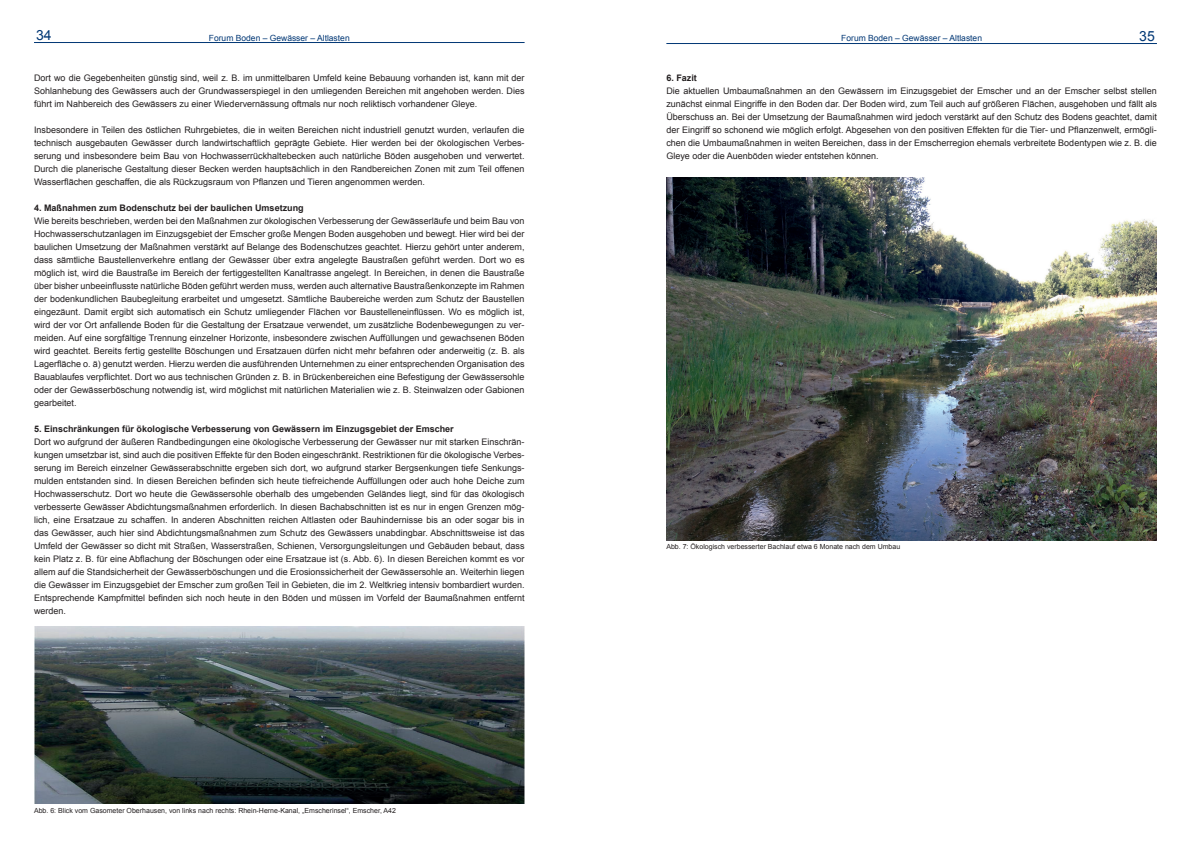
<style>
.page{position:relative;width:1191px;height:842px;background:#fff}
.page>*{position:absolute;margin:0;border:0;box-sizing:border-box;transform-origin:0 0}
.t1{font:14px "Arial";color:#013775}
.t2{font:9px/13px "Arial";color:#231f20;text-align:justify}
.t3{font:700 9px "Arial";color:#231f20}
.t4{font:8.5px "Arial";color:#013775}
.t5{font:7px "Arial";color:#231f20}
</style>
<div class="page">
<hr style="left:34px;top:42px;width:490px;height:1px;background:#013775">
<hr style="left:666px;top:43px;width:491px;height:1px;background:#013775">
<img style="left:34px;top:626px;width:490px;height:178px">
<img style="left:666px;top:177px;width:491px;height:363px">
<h1 class="t1" style="left:36px;top:26px;width:17px">34</h1>
<p class="t4" style="left:209px;top:32px;width:142px">Forum Boden – Gewässer – Altlasten</p>
<p class="t4" style="left:841px;top:32px;width:142px">Forum Boden – Gewässer – Altlasten</p>
<h1 class="t1" style="left:1139px;top:27px;width:17px">35</h1>
<p class="t2" style="left:34px;top:71px;width:492px">Dort wo die Gegebenheiten günstig sind, weil z. B. im unmittelbaren Umfeld keine Bebauung vorhanden ist, kann mit der Sohlanhebung des Gewässers auch der Grundwasserspiegel in den umliegenden Bereichen mit angehoben werden. Dies führt im Nahbereich des Gewässers zu einer Wiedervernässung oftmals nur noch reliktisch vorhandener Gleye.</p>
<p class="t2" style="left:34px;top:123px;width:492px">Insbesondere in Teilen des östlichen Ruhrgebietes, die in weiten Bereichen nicht industriell genutzt wurden, verlaufen die technisch ausgebauten Gewässer durch landwirtschaftlich geprägte Gebiete. Hier werden bei der ökologischen Verbes&shy;serung und insbesondere beim Bau von Hochwasserrückhaltebecken auch natürliche Böden ausgehoben und verwertet.<br>Durch die planerische Gestaltung dieser Becken werden hauptsächlich in den Randbereichen Zonen mit zum Teil offenen Wasserflächen geschaffen, die als Rückzugsraum von Pflanzen und Tieren angenommen werden.</p>
<p class="t3" style="left:34px;top:202px;width:271px">4. Maßnahmen zum Bodenschutz bei der baulichen Umsetzung</p>
<p class="t2" style="left:34px;top:214px;width:492px">Wie bereits beschrieben, werden bei den Maßnahmen zur ökologischen Verbesserung der Gewässerläufe und beim Bau von Hochwasserschutzanlagen im Einzugsgebiet der Emscher große Mengen Boden ausgehoben und bewegt. Hier wird bei der baulichen Umsetzung der Maßnahmen verstärkt auf Belange des Bodenschutzes geachtet. Hierzu gehört unter anderem, dass sämtliche Baustellenverkehre entlang der Gewässer über extra angelegte Baustraßen geführt werden. Dort wo es möglich ist, wird die Baustraße im Bereich der fertiggestellten Kanaltrasse angelegt. In Bereichen, in denen die Baustraße über bisher unbeeinflusste natürliche Böden geführt werden muss, werden auch alternative Baustraßenkonzepte im Rahmen der bodenkundlichen Baubegleitung erarbeitet und umgesetzt. Sämtliche Baubereiche werden zum Schutz der Baustellen eingezäunt. Damit ergibt sich automatisch ein Schutz umliegender Flächen vor Baustelleneinflüssen. Wo es möglich ist, wird der vor Ort anfallende Boden für die Gestaltung der Ersatzaue verwendet, um zusätzliche Bodenbewegungen zu ver&shy;meiden. Auf eine sorgfältige Trennung einzelner Horizonte, insbesondere zwischen Auffüllungen und gewachsenen Böden wird geachtet. Bereits fertig gestellte Böschungen und Ersatzauen dürfen nicht mehr befahren oder anderweitig (z. B. als Lagerfläche o. ä) genutzt werden. Hierzu werden die ausführenden Unternehmen zu einer entsprechenden Organisation des Bauablaufes verpflichtet. Dort wo aus technischen Gründen z. B. in Brückenbereichen eine Befestigung der Gewässersohle oder der Gewässerböschung notwendig ist, wird möglichst mit natürlichen Materialien wie z. B. Steinwalzen oder Gabionen gearbeitet.</p>
<p class="t3" style="left:34px;top:422px;width:421px">5. Einschränkungen für ökologische Verbesserung von Gewässern im Einzugsgebiet der Emscher</p>
<p class="t2" style="left:34px;top:435px;width:492px">Dort wo aufgrund der äußeren Randbedingungen eine ökologische Verbesserung der Gewässer nur mit starken Einschrän&shy;kungen umsetzbar ist, sind auch die positiven Effekte für den Boden eingeschränkt. Restriktionen für die ökologische Verbes&shy;serung im Bereich einzelner Gewässerabschnitte ergeben sich dort, wo aufgrund starker Bergsenkungen tiefe Senkungs&shy;mulden entstanden sind. In diesen Bereichen befinden sich heute tiefreichende Auffüllungen oder auch hohe Deiche zum Hochwasserschutz. Dort wo heute die Gewässersohle oberhalb des umgebenden Geländes liegt, sind für das ökologisch verbesserte Gewässer Abdichtungsmaßnahmen erforderlich. In diesen Bachabschnitten ist es nur in engen Grenzen mög&shy;lich, eine Ersatzaue zu schaffen. In anderen Abschnitten reichen Altlasten oder Bauhindernisse bis an oder sogar bis in das Gewässer, auch hier sind Abdichtungsmaßnahmen zum Schutz des Gewässers unabdingbar. Abschnittsweise ist das Umfeld der Gewässer so dicht mit Straßen, Wasserstraßen, Schienen, Versorgungsleitungen und Gebäuden bebaut, dass kein Platz z. B. für eine Abflachung der Böschungen oder eine Ersatzaue ist (s. Abb. 6). In diesen Bereichen kommt es vor allem auf die Standsicherheit der Gewässerböschungen und die Erosionssicherheit der Gewässersohle an. Weiterhin liegen die Gewässer im Einzugsgebiet der Emscher zum großen Teil in Gebieten, die im 2. Weltkrieg intensiv bombardiert wurden.<br>Entsprechende Kampfmittel befinden sich noch heute in den Böden und müssen im Vorfeld der Baumaßnahmen entfernt werden.</p>
<p class="t3" style="left:666px;top:71px;width:32px">6. Fazit</p>
<p class="t2" style="left:666px;top:84px;width:492px">Die aktuellen Umbaumaßnahmen an den Gewässern im Einzugsgebiet der Emscher und an der Emscher selbst stellen zunächst einmal Eingriffe in den Boden dar. Der Boden wird, zum Teil auch auf größeren Flächen, ausgehoben und fällt als Überschuss an. Bei der Umsetzung der Baumaßnahmen wird jedoch verstärkt auf den Schutz des Bodens geachtet, damit der Eingriff so schonend wie möglich erfolgt. Abgesehen von den positiven Effekten für die Tier- und Pflanzenwelt, ermögli&shy;chen die Umbaumaßnahmen in weiten Bereichen, dass in der Emscherregion ehemals verbreitete Bodentypen wie z. B. die Gleye oder die Auenböden wieder entstehen können.</p>
<p class="t5" style="left:666px;top:542px;width:235px">Abb. 7: Ökologisch verbesserter Bachlauf etwa 6 Monate nach dem Umbau</p>
<p class="t5" style="left:34px;top:806px;width:363px">Abb. 6: Blick vom Gasometer Oberhausen, von links nach rechts: Rhein-Herne-Kanal, „Emscherinsel“, Emscher, A42</p>
</div>
